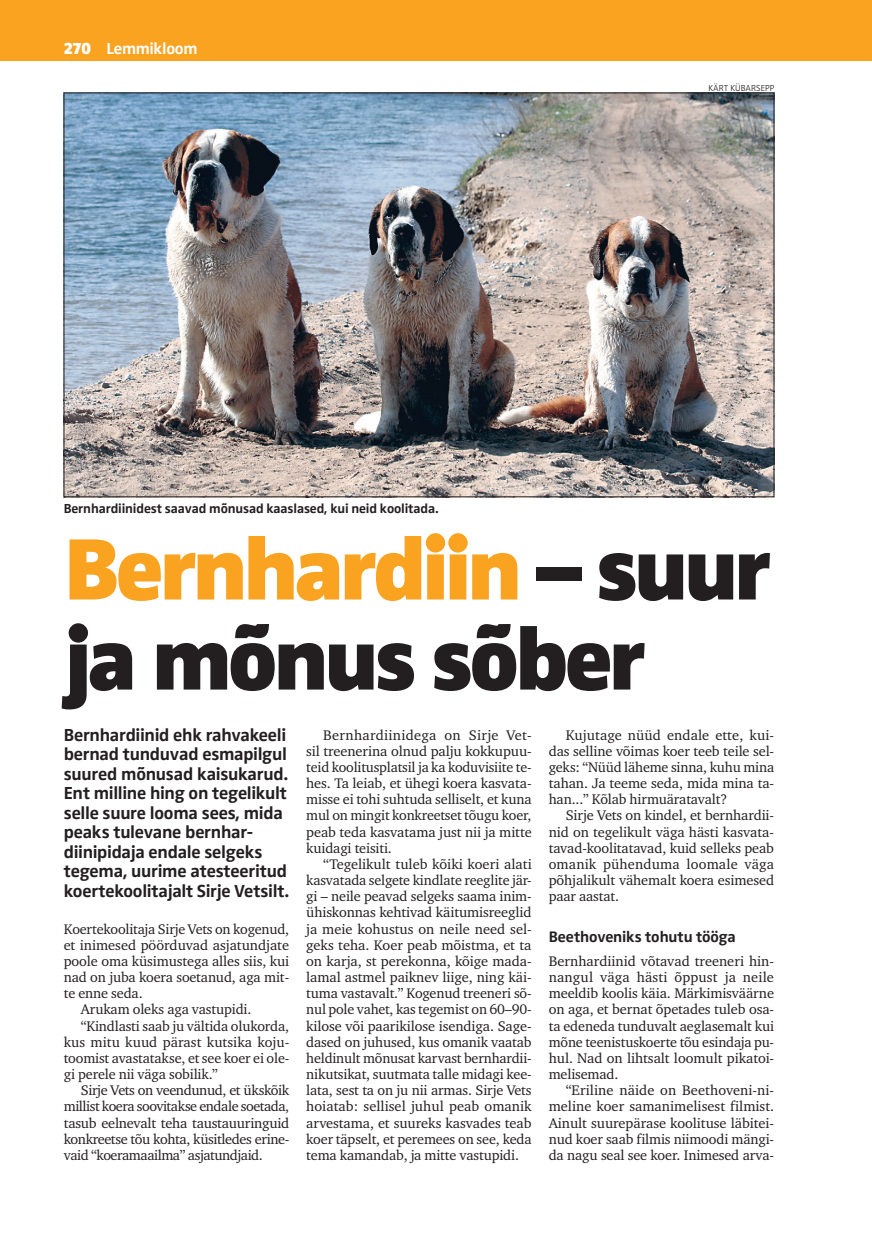
<style>
.page{position:relative;width:872px;height:1234px;background:#fff}
.page>*{position:absolute;margin:0;border:0;box-sizing:border-box;transform-origin:0 0}
.t1{font:900 90px/90px "Zwo Pro";letter-spacing:-.05em;color:#231f20}
.t2{font:700 18px/19.5px "Zwo Pro";letter-spacing:-.015em;color:#231f20}
.t3{font:700 16.5px "Zwo Pro";letter-spacing:-.02em;color:#fff}
.t4{font:700 15.75px "Zwo Pro";letter-spacing:-.01em;color:#231f20}
.t5{font:14.25px/16.2px "Charter ITC";letter-spacing:-.01em;color:#231f20;text-align:justify}
.t6{font:14.25px "Charter ITC";letter-spacing:-.03em;color:#231f20}
.t7{font:700 13.5px "Zwo Pro";letter-spacing:-.01em;color:#231f20}
.t8{font:300 9px "Zwo Pro";color:#231f20}
.s1{font-weight:900}
.s2{color:#f9a320}
</style>
<div class="page">
<div style="left:0;top:0;width:872px;height:60px;background:#f9a320"></div>
<img style="left:66px;top:95px;width:706px;height:400px">
<p class="t3" style="left:64px;top:39px;width:135px"><span class="s1">270</span> Lemmikloom</p>
<p class="t7" style="left:64px;top:500px;width:376px">Bernhardiinidest saavad mõnusad kaaslased, kui neid koolitada.</p>
<p class="t8" style="left:708px;top:83px;width:67px">KÄRT KÜBARSEPP</p>
<h1 class="t1" style="left:64px;top:525px;width:708px"><span class="s2">Bernhardiin</span> – suur ja mõnus sõber</h1>
<p class="t2" style="left:64px;top:725px;width:227px">Bernhardiinid ehk rahvakeeli bernad tunduvad esmapilgul suured mõnusad kaisukarud.<br>Ent milline hing on tegelikult selle suure looma sees, mida peaks tulevane bernhar&shy;diinipidaja endale selgeks tegema, uurime atesteeritud koertekoolitajalt Sirje Vetsilt.</p>
<p class="t5" style="left:64px;top:920px;width:227px">Koertekoolitaja Sirje Vets on kogenud,</p>
<p class="t5" style="left:64px;top:936px;width:227px">et inimesed pöörduvad asjatundjate</p>
<p class="t5" style="left:64px;top:952px;width:227px">poole oma küsimustega alles siis, kui</p>
<p class="t5" style="left:64px;top:968px;width:227px">nad on juba koera soetanud, aga mit-</p>
<p class="t5" style="left:64px;top:985px;width:80px">te enne seda.</p>
<p class="t5" style="left:81px;top:1001px;width:172px">Arukam oleks aga vastupidi.</p>
<p class="t5" style="left:81px;top:1017px;width:210px">“Kindlasti saab ju vältida olukorda,</p>
<p class="t5" style="left:64px;top:1033px;width:227px">kus mitu kuud pärast kutsika koju-</p>
<p class="t5" style="left:64px;top:1049px;width:227px">toomist avastatakse, et see koer ei ole-</p>
<p class="t5" style="left:64px;top:1065px;width:156px">gi perele nii väga sobilik.”</p>
<p class="t6" style="left:81px;top:1081px;width:210px">Sirje Vets on veendunud, et ükskõik</p>
<p class="t6" style="left:64px;top:1097px;width:227px">millist koera soovitakse endale soetada,</p>
<p class="t5" style="left:64px;top:1114px;width:227px">tasub eelnevalt teha taustauuringuid</p>
<p class="t6" style="left:64px;top:1129px;width:227px">konkreetse tõu kohta, küsitledes erine-</p>
<p class="t6" style="left:64px;top:1145px;width:201px">vaid “koeramaailma” asjatundjaid.</p>
<p class="t5" style="left:306px;top:726px;width:227px;text-indent:17px">Bernhardiinidega on Sirje Vet&shy;sil treenerina olnud palju kokkupuu&shy;teid koolitusplatsil ja ka koduvisiite te&shy;hes. Ta leiab, et ühegi koera kasvata&shy;misse ei tohi suhtuda selliselt, et kuna mul on mingit konkreetset tõugu koer, peab teda kasvatama just nii ja mitte kuidagi teisiti.</p>
<p class="t5" style="left:306px;top:855px;width:227px;text-indent:17px">“Tegelikult tuleb kõiki koeri alati kasvatada selgete kindlate reeglite jär&shy;gi – neile peavad selgeks saama inim&shy;ühiskonnas kehtivad käitumisreeglid ja meie kohustus on neile need sel&shy;geks teha. Koer peab mõistma, et ta on karja, st perekonna, kõige mada&shy;lamal astmel paiknev liige, ning käi&shy;tuma vastavalt.” Kogenud treeneri sõ&shy;nul pole vahet, kas tegemist on 60–90- kilose või paarikilose isendiga. Sage&shy;dased on juhused, kus omanik vaatab heldinult mõnusat karvast bernhardii&shy;nikutsikat, suutmata talle midagi kee&shy;lata, sest ta on ju nii armas. Sirje Vets hoiatab: sellisel juhul peab omanik arvestama, et suureks kasvades teab koer täpselt, et peremees on see, keda tema kamandab, ja mitte vastupidi.</p>
<p class="t5" style="left:549px;top:726px;width:227px;text-indent:17px">Kujutage nüüd endale ette, kui&shy;das selline võimas koer teeb teile sel&shy;geks: “Nüüd läheme sinna, kuhu mina tahan. Ja teeme seda, mida mina ta&shy;han...” Kõlab hirmuäratavalt?</p>
<p class="t5" style="left:549px;top:807px;width:227px;text-indent:17px">Sirje Vets on kindel, et bernhardii&shy;nid on tegelikult väga hästi kasvata&shy;tavad-koolitatavad, kuid selleks peab omanik pühenduma loomale väga põhjalikult vähemalt koera esimesed paar aastat.</p>
<p class="t4" style="left:549px;top:927px;width:189px">Beethoveniks tohutu tööga</p>
<p class="t5" style="left:549px;top:952px;width:227px">Bernhardiinid võtavad treeneri hin&shy;nangul väga hästi õppust ja neile meeldib koolis käia. Märkimisväärne on aga, et bernat õpetades tuleb osa&shy;ta edeneda tunduvalt aeglasemalt kui mõne teenistuskoerte tõu esindaja pu&shy;hul. Nad on lihtsalt loomult pikatoi&shy;melisemad.</p>
<p class="t5" style="left:549px;top:1081px;width:227px;text-indent:17px">“Eriline näide on Beethoveni-ni&shy;meline koer samanimelisest filmist.<br>Ainult suurepärase koolituse läbitei&shy;nud koer saab filmis niimoodi mängi&shy;da nagu seal see koer. Inimesed arva-</p>
</div>
